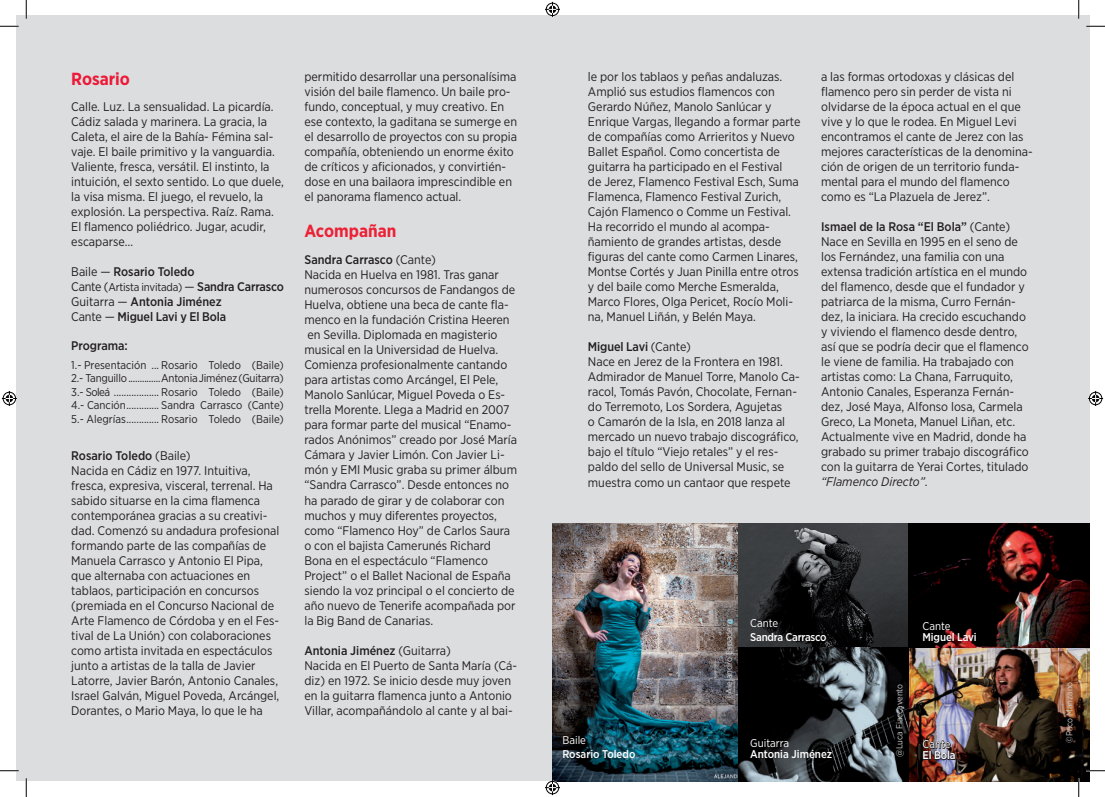
<style>
.page{position:relative;width:1105px;height:797px;background:#fff}
.page>*{position:absolute;margin:0;border:0;box-sizing:border-box;transform-origin:0 0}
.t1{font:700 17.5px "Gotham Narrow";color:#ed2136}
.t2{font:700 17.5px "Gotham Narrow";color:#ed1a38}
.t3{font:12.5px/15px "Gotham Narrow";color:#231f20}
.t4{font:500 12.5px/15px "Gotham Narrow";color:#231f20}
.t5{font:11.25px/13.5px "Gotham Narrow";color:#231f20;text-align:justify}
.t6{font:500 11.25px "Gotham Narrow";letter-spacing:-.01em;color:#fff}
.t7{font:11.25px "Gotham Narrow";letter-spacing:-.02em;color:#231f20}
.t8{font:11.25px "Gotham Narrow";color:#fff}
.t9{font:8.88px "Gotham Narrow";color:#d1d2d4}
.t10{font:8.88px "Gotham Narrow";color:#c7c8ca}
.s1{font-weight:400}
.s2{font-size:12.5px}
.s3{font-weight:500;font-size:12.5px}
.s4{font-weight:500}
.s5{font-style:italic}
</style>
<div class="page">
<div style="left:16px;top:16px;width:1073px;height:765px;background:#dcdddf"></div>
<img style="left:552px;top:523px;width:537px;height:258px">
<svg style="left:922px;top:739px;width:34px;height:21px"></svg>
<svg style="left:0;top:25px;width:19px;height:2px"></svg>
<svg style="left:1086px;top:25px;width:19px;height:2px"></svg>
<svg style="left:0;top:770px;width:19px;height:1px"></svg>
<svg style="left:1086px;top:770px;width:19px;height:1px"></svg>
<svg style="left:25px;top:0;width:2px;height:19px"></svg>
<svg style="left:25px;top:778px;width:2px;height:19px"></svg>
<svg style="left:1078px;top:0;width:1px;height:19px"></svg>
<svg style="left:1078px;top:778px;width:1px;height:19px"></svg>
<svg style="left:545px;top:2px;width:15px;height:15px"></svg>
<svg style="left:545px;top:780px;width:15px;height:15px"></svg>
<svg style="left:2px;top:391px;width:15px;height:15px"></svg>
<svg style="left:1088px;top:391px;width:15px;height:15px"></svg>
<h1 class="t2" style="left:71px;top:68px;width:60px">Rosario</h1>
<p class="t3" style="left:71px;top:98px;width:214px">Calle. Luz. La sensualidad. La picardía.<br>Cádiz salada y marinera. La gracia, la Caleta, el aire de la Bahía- Fémina sal&shy;vaje. El baile primitivo y la vanguardia.<br>Valiente, fresca, versátil. El instinto, la intuición, el sexto sentido. Lo que duele, la visa misma. El juego, el revuelo, la explosión. La perspectiva. Raíz. Rama.<br>El flamenco poliédrico. Jugar, acudir, escaparse…</p>
<p class="t4" style="left:71px;top:264px;width:125px"><span class="s1">Baile —</span> Rosario Toledo</p>
<p class="t7" style="left:71px;top:280px;width:214px"><span class="s2">Cante (</span>Artista invitada) <span class="s2">—</span> <span class="s3">Sandra Carrasco</span></p>
<p class="t4" style="left:71px;top:294px;width:157px"><span class="s1">Guitarra —</span> Antonia Jiménez<br><span class="s1">Cante —</span> Miguel Lavi y El Bola</p>
<p class="t5" style="left:71px;top:357px;width:214px">1.- Presentación ... Rosario Toledo (Baile)<br>2.- Tanguillo..............Antonia Jiménez (Guitarra)<br>3.- Soleá .................. Rosario Toledo (Baile)<br>4.- Canción............. Sandra Carrasco (Cante)<br>5.- Alegrías............. Rosario Toledo (Baile)</p>
<p class="t4" style="left:71px;top:338px;width:58px">Programa:</p>
<p class="t3" style="left:71px;top:447px;width:210px"><span class="s4">Rosario Toledo</span> (Baile)<br>Nacida en Cádiz en 1977. Intuitiva, fresca, expresiva, visceral, terrenal. Ha sabido situarse en la cima flamenca contemporánea gracias a su creativi&shy;dad. Comenzó su andadura profesional formando parte de las compañías de Manuela Carrasco y Antonio El Pipa, que alternaba con actuaciones en tablaos, participación en concursos (premiada en el Concurso Nacional de Arte Flamenco de Córdoba y en el Fes&shy;tival de La Unión) con colaboraciones como artista invitada en espectáculos junto a artistas de la talla de Javier Latorre, Javier Barón, Antonio Canales, Israel Galván, Miguel Poveda, Arcángel, Dorantes, o Mario Maya, lo que le ha</p>
<p class="t3" style="left:304px;top:69px;width:214px">permitido desarrollar una personalísima visión del baile flamenco. Un baile pro&shy;fundo, conceptual, y muy creativo. En ese contexto, la gaditana se sumerge en el desarrollo de proyectos con su propia compañía, obteniendo un enorme éxito de críticos y aficionados, y convirtién&shy;dose en una bailaora imprescindible en el panorama flamenco actual.</p>
<h1 class="t1" style="left:304px;top:220px;width:93px">Acompañan</h1>
<p class="t3" style="left:304px;top:252px;width:214px"><span class="s4">Sandra Carrasco</span> (Cante)<br>Nacida en Huelva en 1981. Tras ganar numerosos concursos de Fandangos de Huelva, obtiene una beca de cante fla&shy;menco en la fundación Cristina Heeren en Sevilla. Diplomada en magisterio musical en la Universidad de Huelva.<br>Comienza profesionalmente cantando para artistas como Arcángel, El Pele, Manolo Sanlúcar, Miguel Poveda o Es&shy;trella Morente. Llega a Madrid en 2007 para formar parte del musical “Enamo&shy;rados Anónimos” creado por José María Cámara y Javier Limón. Con Javier Li&shy;món y EMI Music graba su primer álbum “Sandra Carrasco”. Desde entonces no ha parado de girar y de colaborar con muchos y muy diferentes proyectos, como “Flamenco Hoy” de Carlos Saura o con el bajista Camerunés Richard Bona en el espectáculo “Flamenco Project” o el Ballet Nacional de España siendo la voz principal o el concierto de año nuevo de Tenerife acompañada por la Big Band de Canarias.</p>
<p class="t3" style="left:304px;top:642px;width:214px"><span class="s4">Antonia Jiménez</span> (Guitarra)<br>Nacida en El Puerto de Santa María (Cá&shy;diz) en 1972. Se inicio desde muy joven en la guitarra flamenca junto a Antonio Villar, acompañándolo al cante y al bai-</p>
<p class="t3" style="left:588px;top:69px;width:214px">le por los tablaos y peñas andaluzas.<br>Amplió sus estudios flamencos con Gerardo Núñez, Manolo Sanlúcar y Enrique Vargas, llegando a formar parte de compañías como Arrieritos y Nuevo Ballet Español. Como concertista de guitarra ha participado en el Festival<br>de Jerez, Flamenco Festival Esch, Suma Flamenca, Flamenco Festival Zurich, Cajón Flamenco o Comme un Festival.<br>Ha recorrido el mundo al acompa&shy;ñamiento de grandes artistas, desde figuras del cante como Carmen Linares, Montse Cortés y Juan Pinilla entre otros y del baile como Merche Esmeralda, Marco Flores, Olga Pericet, Rocío Moli&shy;na, Manuel Liñán, y Belén Maya.</p>
<p class="t3" style="left:588px;top:339px;width:213px"><span class="s4">Miguel Lavi</span> (Cante)<br>Nace en Jerez de la Frontera en 1981.<br>Admirador de Manuel Torre, Manolo Ca&shy;racol, Tomás Pavón, Chocolate, Fernan&shy;do Terremoto, Los Sordera, Agujetas<br>o Camarón de la Isla, en 2018 lanza al mercado un nuevo trabajo discográfico, bajo el título “Viejo retales” y el res&shy;paldo del sello de Universal Music, se muestra como un cantaor que respete</p>
<p class="t3" style="left:821px;top:69px;width:213px">a las formas ortodoxas y clásicas del flamenco pero sin perder de vista ni olvidarse de la época actual en el que vive y lo que le rodea. En Miguel Levi encontramos el cante de Jerez con las mejores características de la denomina&shy;ción de origen de un territorio funda&shy;mental para el mundo del flamenco como es “La Plazuela de Jerez”.</p>
<p class="t3" style="left:821px;top:219px;width:209px"><span class="s4">Ismael de la Rosa “El Bola”</span> (Cante)<br>Nace en Sevilla en 1995 en el seno de los Fernández, una familia con una extensa tradición artística en el mundo del flamenco, desde que el fundador y patriarca de la misma, Curro Fernán&shy;dez, la iniciara. Ha crecido escuchando y viviendo el flamenco desde dentro, así que se podría decir que el flamenco le viene de familia. Ha trabajado con artistas como: La Chana, Farruquito, Antonio Canales, Esperanza Fernán&shy;dez, José Maya, Alfonso losa, Carmela Greco, La Moneta, Manuel Liñan, etc.<br>Actualmente vive en Madrid, donde ha grabado su primer trabajo discográfico con la guitarra de Yerai Cortes, titulado <span class="s5">“Flamenco Directo”</span>.</p>
<p class="t8" style="left:562px;top:733px;width:25px">Baile</p>
<p class="t6" style="left:562px;top:746px;width:75px">Rosario Toledo</p>
<p class="t9" style="left:724px;top:700px;width:82px;rotate:-90deg">©Alejandro Espadero</p>
<p class="t8" style="left:750px;top:616px;width:30px">Cante</p>
<p class="t6" style="left:750px;top:629px;width:78px">Sandra Carrasco</p>
<p class="t8" style="left:750px;top:736px;width:41px">Guitarra</p>
<p class="t6" style="left:750px;top:747px;width:83px">Antonia Jiménez</p>
<p class="t9" style="left:894px;top:757px;width:75px;rotate:-90deg">@Luca Fiaccavento</p>
<p class="t8" style="left:922px;top:618px;width:30px">Cante</p>
<p class="t6" style="left:922px;top:629px;width:56px">Miguel Lavi</p>
<p class="t8" style="left:922px;top:737px;width:30px">Cante</p>
<p class="t6" style="left:922px;top:748px;width:35px">El Bola</p>
<p class="t10" style="left:1064px;top:742px;width:63px;rotate:-90deg">©Paco Manzano</p>
</div>
